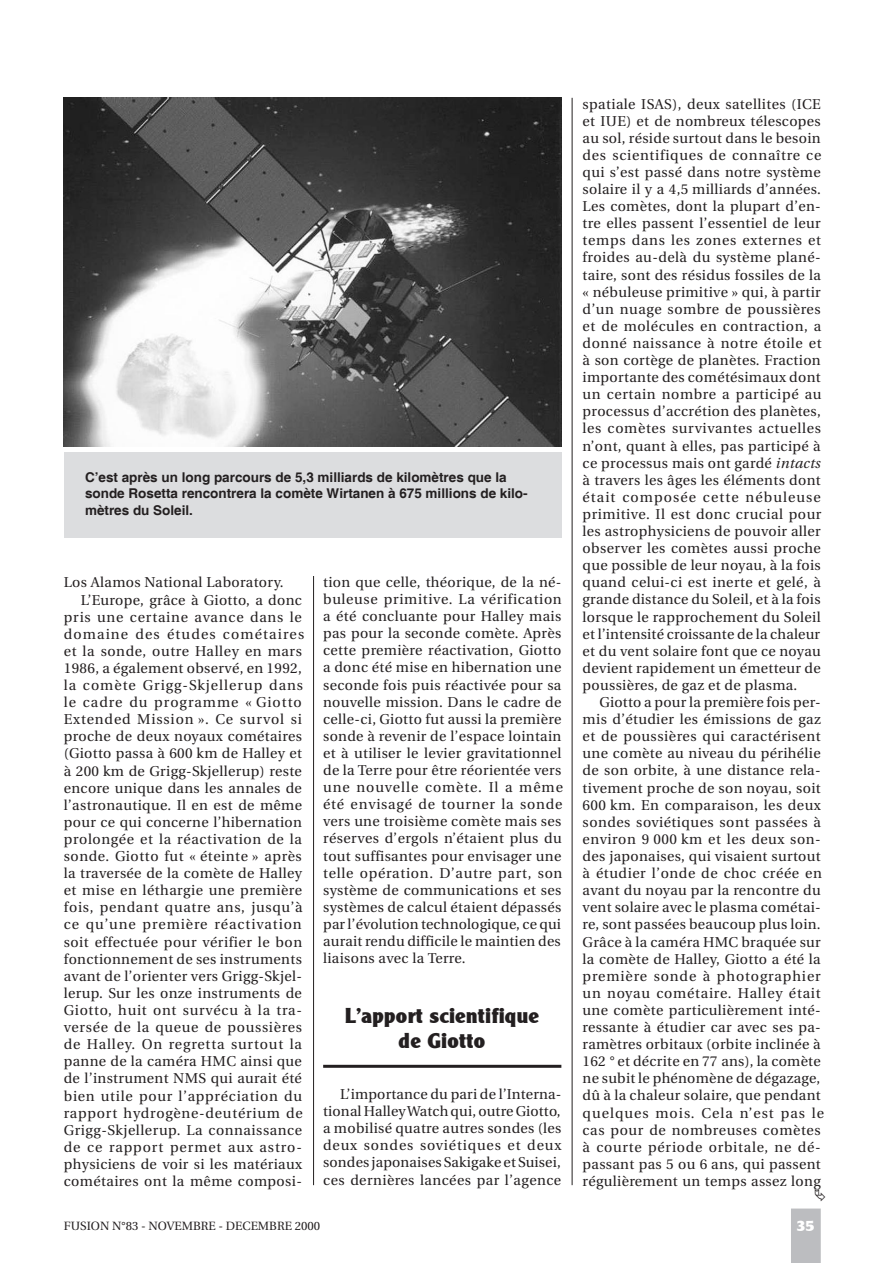
<style>
.page{position:relative;width:893px;height:1263px;background:#fff}
.page>*{position:absolute;margin:0;border:0;box-sizing:border-box;transform-origin:0 0}
.t1{font:21px/25.2px "Clear Black DB Normal";letter-spacing:.025em;color:#231f20;text-align:center}
.t2{font:15px "Clear Black DB Normal";color:#fff}
.t3{font:14.25px/17.1px "Utopia";letter-spacing:.025em;color:#231f20}
.t4{font:14.25px "Utopia";letter-spacing:.05em;color:#231f20}
.t5{font:14.25px "Utopia";letter-spacing:.055em;color:#231f20}
.t6{font:14.25px "Utopia";letter-spacing:.06em;color:#231f20}
.t7{font:14.25px "Utopia";letter-spacing:.065em;color:#231f20}
.t8{font:14.25px "Utopia";letter-spacing:.07em;color:#231f20}
.t9{font:14.25px "Utopia";letter-spacing:.045em;color:#231f20}
.t10{font:14.25px "Utopia";letter-spacing:.08em;color:#231f20}
.t11{font:700 13.5px/16.2px "Helvetica";color:#231f20}
.t12{font:12px "Utopia";color:#231f20}
.s1{font-style:italic}
</style>
<div class="page">
<hr style="left:313px;top:98px;width:1px;height:1087px;background:#231f20">
<hr style="left:572px;top:98px;width:1px;height:1087px;background:#231f20">
<div style="left:791px;top:1208px;width:30px;height:55px;background:#bcbdc0"></div>
<div style="left:271px;top:74px;width:127px;height:502px;background:#fff"></div>
<div style="left:64px;top:453px;width:497px;height:85px;background:#dcdddf"></div>
<hr style="left:323px;top:1065px;width:238px;height:3px;background:#231f20">
<img style="left:64px;top:98px;width:497px;height:348px">
<p class="t11" style="left:85px;top:470px;width:444px">C’est après un long parcours de 5,3 milliards de kilomètres que la sonde Rosetta rencontrera la comète Wirtanen à 675 millions de kilo&shy;mètres du Soleil.</p>
<p class="t3" style="left:64px;top:574px;width:221px">Los Alamos National Laboratory.</p>
<p class="t3" style="left:81px;top:591px;width:223px">L’Europe, grâce à Giotto, a donc</p>
<p class="t5" style="left:64px;top:609px;width:240px">pris une certaine avance dans le</p>
<p class="t10" style="left:64px;top:626px;width:242px">domaine des études cométaires</p>
<p class="t3" style="left:64px;top:643px;width:240px">et la sonde, outre Halley en mars</p>
<p class="t3" style="left:64px;top:660px;width:240px">1986, a également observé, en 1992,</p>
<p class="t8" style="left:64px;top:677px;width:241px">la comète Grigg-Skjellerup dans</p>
<p class="t8" style="left:64px;top:694px;width:240px">le cadre du programme « Giotto</p>
<p class="t6" style="left:64px;top:711px;width:240px">Extended Mission ». Ce survol si</p>
<p class="t3" style="left:64px;top:728px;width:240px">proche de deux noyaux cométaires</p>
<p class="t3" style="left:64px;top:745px;width:240px">(Giotto passa à 600 km de Halley et</p>
<p class="t3" style="left:64px;top:762px;width:240px">à 200 km de Grigg-Skjellerup) reste</p>
<p class="t3" style="left:64px;top:779px;width:240px">encore unique dans les annales de</p>
<p class="t3" style="left:64px;top:797px;width:240px">l’astronautique. Il en est de même</p>
<p class="t3" style="left:64px;top:814px;width:240px">pour ce qui concerne l’hibernation</p>
<p class="t9" style="left:64px;top:831px;width:240px">prolongée et la réactivation de la</p>
<p class="t3" style="left:64px;top:848px;width:240px">sonde. Giotto fut « éteinte » après</p>
<p class="t3" style="left:64px;top:865px;width:240px">la traversée de la comète de Halley</p>
<p class="t3" style="left:64px;top:882px;width:240px">et mise en léthargie une première</p>
<p class="t4" style="left:64px;top:900px;width:240px">fois, pendant quatre ans, jusqu’à</p>
<p class="t7" style="left:64px;top:917px;width:239px">ce qu’une première réactivation</p>
<p class="t3" style="left:64px;top:933px;width:240px">soit effectuée pour vérifier le bon</p>
<p class="t3" style="left:64px;top:950px;width:240px">fonctionnement de ses instruments</p>
<p class="t3" style="left:64px;top:968px;width:240px">avant de l’orienter vers Grigg-Skjel-</p>
<p class="t3" style="left:64px;top:985px;width:240px">lerup. Sur les onze instruments de</p>
<p class="t4" style="left:64px;top:1002px;width:240px">Giotto, huit ont survécu à la tra-</p>
<p class="t4" style="left:64px;top:1019px;width:240px">versée de la queue de poussières</p>
<p class="t6" style="left:64px;top:1036px;width:240px">de Halley. On regretta surtout la</p>
<p class="t3" style="left:64px;top:1053px;width:240px">panne de la caméra HMC ainsi que</p>
<p class="t3" style="left:64px;top:1070px;width:240px">de l’instrument NMS qui aurait été</p>
<p class="t4" style="left:64px;top:1088px;width:240px">bien utile pour l’appréciation du</p>
<p class="t5" style="left:64px;top:1105px;width:241px">rapport hydrogène-deutérium de</p>
<p class="t3" style="left:64px;top:1121px;width:240px">Grigg-Skjellerup. La connaissance</p>
<p class="t7" style="left:64px;top:1139px;width:240px">de ce rapport permet aux astro-</p>
<p class="t3" style="left:64px;top:1156px;width:240px">physiciens de voir si les matériaux</p>
<p class="t3" style="left:64px;top:1173px;width:240px">cométaires ont la même composi-</p>
<p class="t3" style="left:323px;top:574px;width:241px">tion que celle, théorique, de la né&shy;buleuse primitive. La vérification a été concluante pour Halley mais pas pour la seconde comète. Après cette première réactivation, Giotto a donc été mise en hibernation une seconde fois puis réactivée pour sa nouvelle mission. Dans le cadre de celle-ci, Giotto fut aussi la première sonde à revenir de l’espace lointain et à utiliser le levier gravitationnel de la Terre pour être réorientée vers une nouvelle comète. Il a même été envisagé de tourner la sonde vers une troisième comète mais ses réserves d’ergols n’étaient plus du tout suffisantes pour envisager une telle opération. D’autre part, son système de communications et ses systèmes de calcul étaient dépassés par l’évolution technologique, ce qui aurait rendu difficile le maintien des liaisons avec la Terre.</p>
<h1 class="t1" style="left:345px;top:1003px;width:195px">L’apport scientifique de Giotto</h1>
<p class="t3" style="left:323px;top:1086px;width:240px;text-align:justify;text-indent:17px">L’importance du pari de l’Interna&shy;tional Halley Watch qui, outre Giotto, a mobilisé quatre autres sondes (les deux sondes soviétiques et deux sondes japonaises Sakigake et Suisei, ces dernières lancées par l’agence</p>
<p class="t3" style="left:583px;top:95px;width:240px;text-align:justify">spatiale ISAS), deux satellites (ICE et IUE) et de nombreux télescopes au sol, réside surtout dans le besoin des scientifiques de connaître ce qui s’est passé dans notre système solaire il y a 4,5 milliards d’années.<br>Les comètes, dont la plupart d’en&shy;tre elles passent l’essentiel de leur temps dans les zones externes et froides au-delà du système plané&shy;taire, sont des résidus fossiles de la « nébuleuse primitive » qui, à partir d’un nuage sombre de poussières et de molécules en contraction, a donné naissance à notre étoile et à son cortège de planètes. Fraction importante des cométésimaux dont un certain nombre a participé au processus d’accrétion des planètes, les comètes survivantes actuelles n’ont, quant à elles, pas participé à ce processus mais ont gardé <span class="s1">intacts </span>à travers les âges les éléments dont était composée cette nébuleuse primitive. Il est donc crucial pour les astrophysiciens de pouvoir aller observer les comètes aussi proche que possible de leur noyau, à la fois quand celui-ci est inerte et gelé, à grande distance du Soleil, et à la fois lorsque le rapprochement du Soleil et l’intensité croissante de la chaleur et du vent solaire font que ce noyau devient rapidement un émetteur de poussières, de gaz et de plasma.</p>
<p class="t3" style="left:583px;top:694px;width:243px;text-indent:17px">Giotto a pour la première fois per&shy;mis d’étudier les émissions de gaz et de poussières qui caractérisent une comète au niveau du périhélie de son orbite, à une distance rela&shy;tivement proche de son noyau, soit 600 km. En comparaison, les deux sondes soviétiques sont passées à environ 9 000 km et les deux son&shy;des japonaises, qui visaient surtout à étudier l’onde de choc créée en avant du noyau par la rencontre du vent solaire avec le plasma cométai&shy;re, sont passées beaucoup plus loin.<br>Grâce à la caméra HMC braquée sur la comète de Halley, Giotto a été la première sonde à photographier un noyau cométaire. Halley était une comète particulièrement inté&shy;ressante à étudier car avec ses pa&shy;ramètres orbitaux (orbite inclinée à 162 ° et décrite en 77 ans), la comète ne subit le phénomène de dégazage, dû à la chaleur solaire, que pendant quelques mois. Cela n’est pas le cas pour de nombreuses comètes à courte période orbitale, ne dé&shy;passant pas 5 ou 6 ans, qui passent régulièrement un temps assez long</p>
<p class="t12" style="left:64px;top:1219px;width:258px">FUSION N°83 - NOVEMBRE - DECEMBRE 2000</p>
<p class="t2" style="left:797px;top:1217px;width:19px">35</p>
</div>
